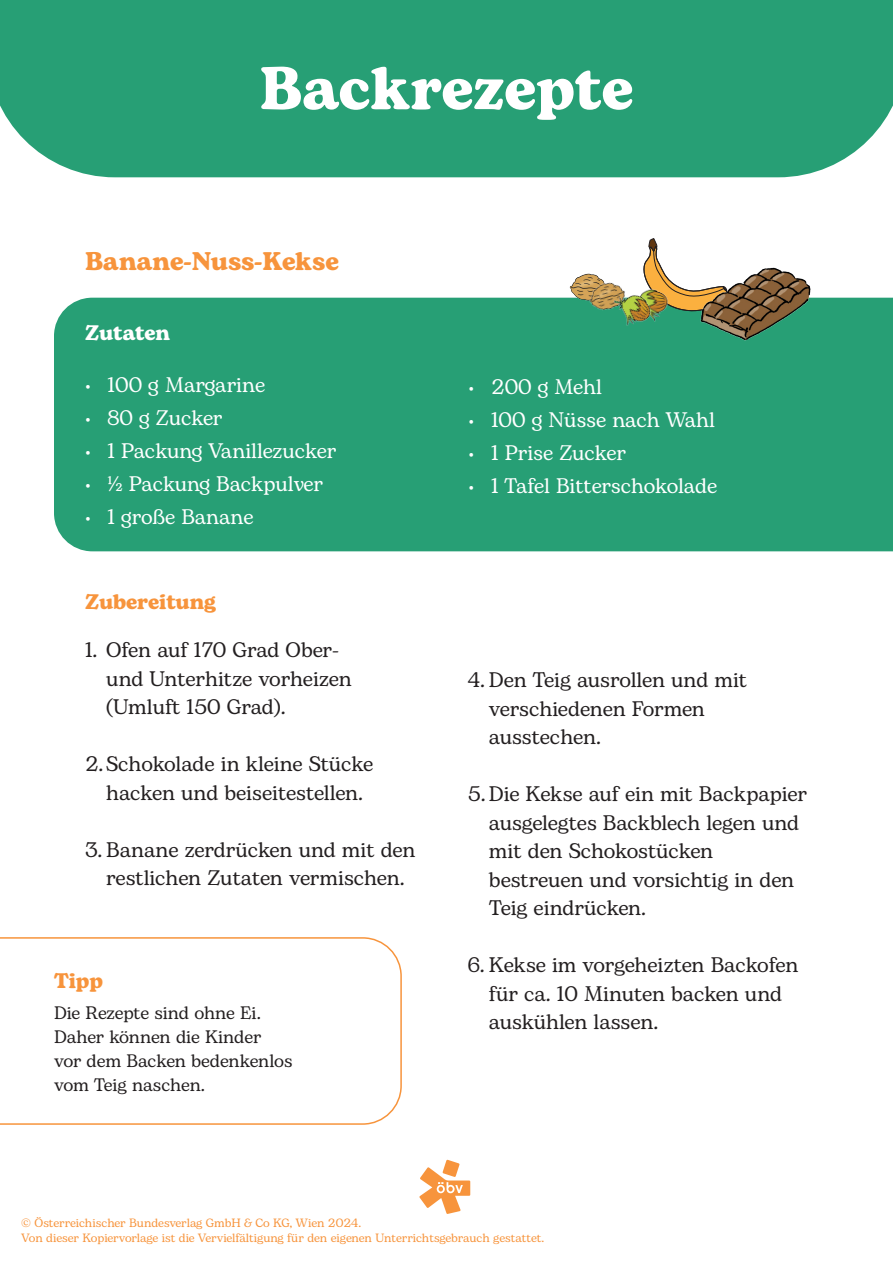
<style>
.page{position:relative;width:893px;height:1263px;background:#fff}
.page>*{position:absolute;margin:0;border:0;box-sizing:border-box;transform-origin:0 0}
.t1{font:700 60px "Bogart";color:#fff}
.t2{font:700 25.5px "Bogart";color:#f7943c}
.t3{font:21px/28.5px "Bogart Alt";color:#231f20}
.t4{font:21px "Bogart";color:#fff}
.t5{font:700 21px "Bogart Alt";color:#f7943c}
.t6{font:700 21px "Bogart";color:#fff}
.t7{font:700 21px "Bogart";color:#f7943c}
.t8{font:18px/24px "Bogart Alt";letter-spacing:-.005em;color:#231f20}
.t9{font:12px/14.4px "Bogart Alt";letter-spacing:-.005em;color:#f7943c}
</style>
<div class="page">
<div style="left:0;top:0;width:893px;height:177px;background:#279f75"></div>
<div style="left:54px;top:298px;width:839px;height:253px;background:#279f75"></div>
<svg style="left:643px;top:239px;width:45px;height:73px"></svg>
<img style="left:568px;top:273px;width:28px;height:30px">
<img style="left:585px;top:275px;width:16px;height:42px">
<img style="left:668px;top:282px;width:11px;height:47px">
<img style="left:600px;top:279px;width:68px;height:66px">
<img style="left:688px;top:267px;width:129px;height:91px">
<svg style="left:0;top:937px;width:402px;height:188px"></svg>
<svg style="left:419px;top:1160px;width:51px;height:54px"></svg>
<h1 class="t1" style="left:260px;top:46px;width:375px">Backrezepte</h1>
<p class="t2" style="left:85px;top:243px;width:255px">Banane-Nuss-Kekse</p>
<p class="t6" style="left:85px;top:317px;width:87px">Zutaten</p>
<p class="t4" style="left:85px;top:370px;width:182px">• 100 g Margarine</p>
<p class="t4" style="left:85px;top:403px;width:139px">• 80 g Zucker</p>
<p class="t4" style="left:85px;top:436px;width:253px">• 1 Packung Vanillezucker</p>
<p class="t4" style="left:85px;top:469px;width:240px">• ½ Packung Backpulver</p>
<p class="t4" style="left:85px;top:502px;width:170px">• 1 große Banane</p>
<p class="t5" style="left:85px;top:587px;width:132px">Zubereitung</p>
<p class="t3" style="left:106px;top:636px;width:247px;text-indent:-21px">1. Ofen auf 170 Grad Ober&shy;und Unterhitze vorheizen (Umluft 150 Grad).</p>
<p class="t3" style="left:85px;top:750px;width:290px;text-align:center">2.Schokolade in kleine Stücke hacken und beiseitestellen.</p>
<p class="t3" style="left:85px;top:835px;width:332px;text-align:center">3. Banane zerdrücken und mit den restlichen Zutaten vermischen.</p>
<p class="t7" style="left:54px;top:966px;width:51px">Tipp</p>
<p class="t8" style="left:54px;top:1001px;width:240px">Die Rezepte sind ohne Ei.<br>Daher können die Kinder vor dem Backen bedenkenlos vom Teig naschen.</p>
<p class="t4" style="left:469px;top:372px;width:135px">• 200 g Mehl</p>
<p class="t4" style="left:469px;top:405px;width:248px">• 100 g Nüsse nach Wahl</p>
<p class="t4" style="left:469px;top:438px;width:159px">• 1 Prise Zucker</p>
<p class="t4" style="left:469px;top:471px;width:250px">• 1 Tafel Bitterschokolade</p>
<p class="t3" style="left:489px;top:666px;width:260px;text-indent:-21px">4. Den Teig ausrollen und mit verschiedenen Formen ausstechen.</p>
<p class="t3" style="left:489px;top:780px;width:319px;text-indent:-21px">5. Die Kekse auf ein mit Backpapier ausgelegtes Backblech legen und mit den Schokostücken bestreuen und vorsichtig in den<br>Teig eindrücken.</p>
<p class="t3" style="left:489px;top:951px;width:311px;text-indent:-21px">6. Kekse im vorgeheizten Backofen für ca. 10 Minuten backen und auskühlen lassen.</p>
<p class="t9" style="left:21px;top:1216px;width:524px">© Österreichischer Bundesverlag GmbH &amp; Co KG, Wien 2024.<br>Von dieser Kopiervorlage ist die Vervielfältigung für den eigenen Unterrichtsgebrauch gestattet.</p>
</div>
